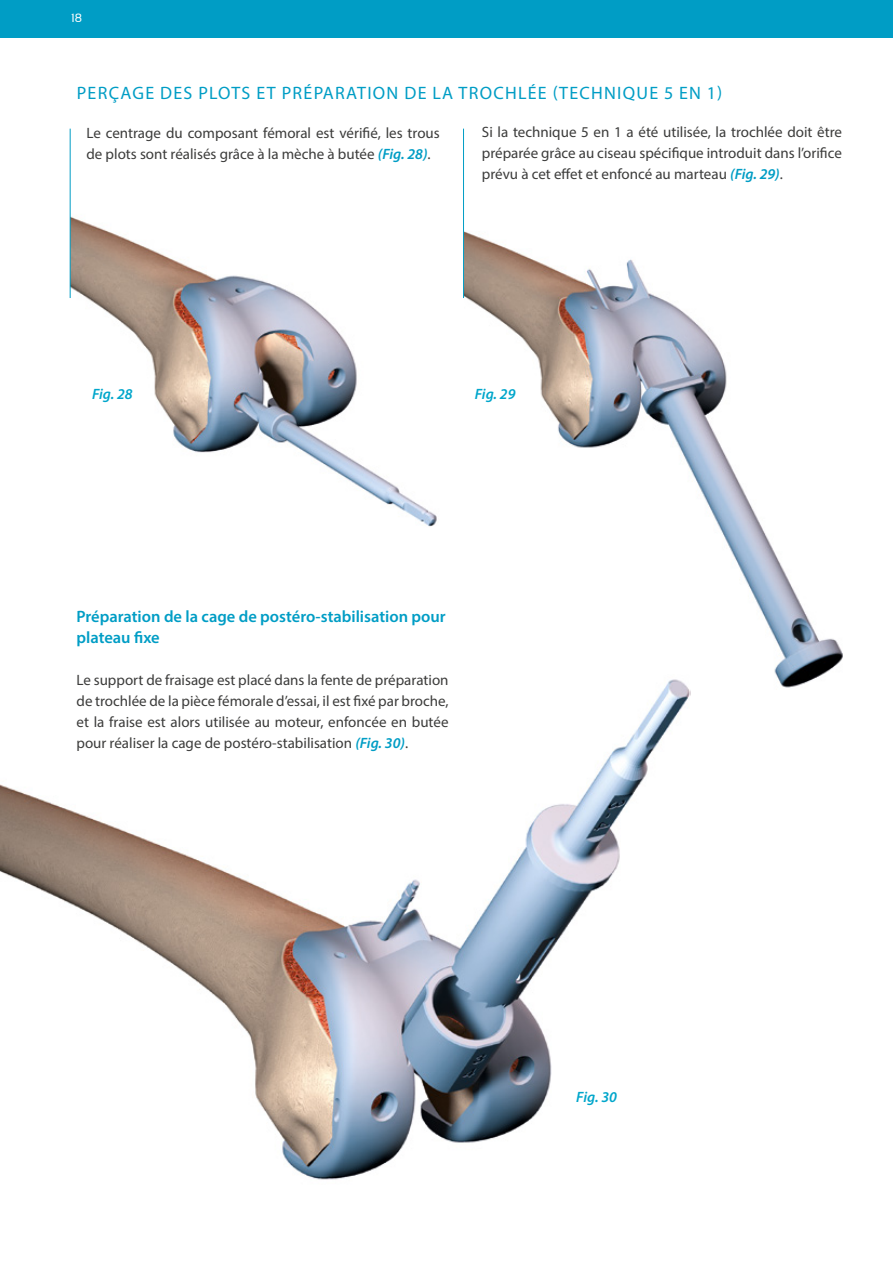
<style>
.page{position:relative;width:893px;height:1263px;background:#fff}
.page>*{position:absolute;margin:0;border:0;box-sizing:border-box;transform-origin:0 0}
.t1{font:18px "Myriad Pro";letter-spacing:.07em;color:#009dc5}
.t2{font:600 16.5px/21px "Myriad Pro";color:#009dc5}
.t3{font:15px/21px "Myriad Pro";color:#3c3c3b;text-align:justify}
.t4{font:italic 600 15px "Myriad Pro";color:#00a6cb}
.t5{font:12px "Sansation";color:#fff}
.s1{font-weight:600;font-style:italic;color:#009dc5}
</style>
<div class="page">
<div style="left:0;top:0;width:893px;height:38px;background:#009dc5"></div>
<img style="left:465px;top:231px;width:378px;height:457px">
<img style="left:71px;top:216px;width:366px;height:311px">
<hr style="left:70px;top:129px;width:1px;height:169px;background:#009dc5">
<hr style="left:463px;top:129px;width:1px;height:169px;background:#009dc5">
<img style="left:0;top:674px;width:691px;height:506px">
<p class="t5" style="left:71px;top:11px;width:12px">18</p>
<p class="t1" style="left:77px;top:81px;width:647px">PERÇAGE DES PLOTS ET PRÉPARATION DE LA TROCHLÉE (TECHNIQUE 5 EN 1)</p>
<p class="t3" style="left:86px;top:122px;width:355px">Le centrage du composant fémoral est vérifié, les trous de plots sont réalisés grâce à la mèche à butée <span class="s1">(Fig. 28)</span>.</p>
<p class="t3" style="left:482px;top:122px;width:361px">Si la technique 5 en 1 a été utilisée, la trochlée doit être préparée grâce au ciseau spécifique introduit dans l’orifice prévu à cet effet et enfoncé au marteau <span class="s1">(Fig. 29)</span>.</p>
<p class="t4" style="left:92px;top:385px;width:42px">Fig. 28</p>
<p class="t4" style="left:475px;top:385px;width:42px">Fig. 29</p>
<p class="t2" style="left:77px;top:606px;width:371px">Préparation de la cage de postéro-stabilisation pour plateau fixe</p>
<p class="t3" style="left:77px;top:670px;width:374px">Le support de fraisage est placé dans la fente de préparation de trochlée de la pièce fémorale d’essai, il est fixé par broche, et la fraise est alors utilisée au moteur, enfoncée en butée pour réaliser la cage de postéro-stabilisation <span class="s1">(Fig. 30)</span>.</p>
<p class="t4" style="left:576px;top:1087px;width:42px">Fig. 30</p>
</div>
